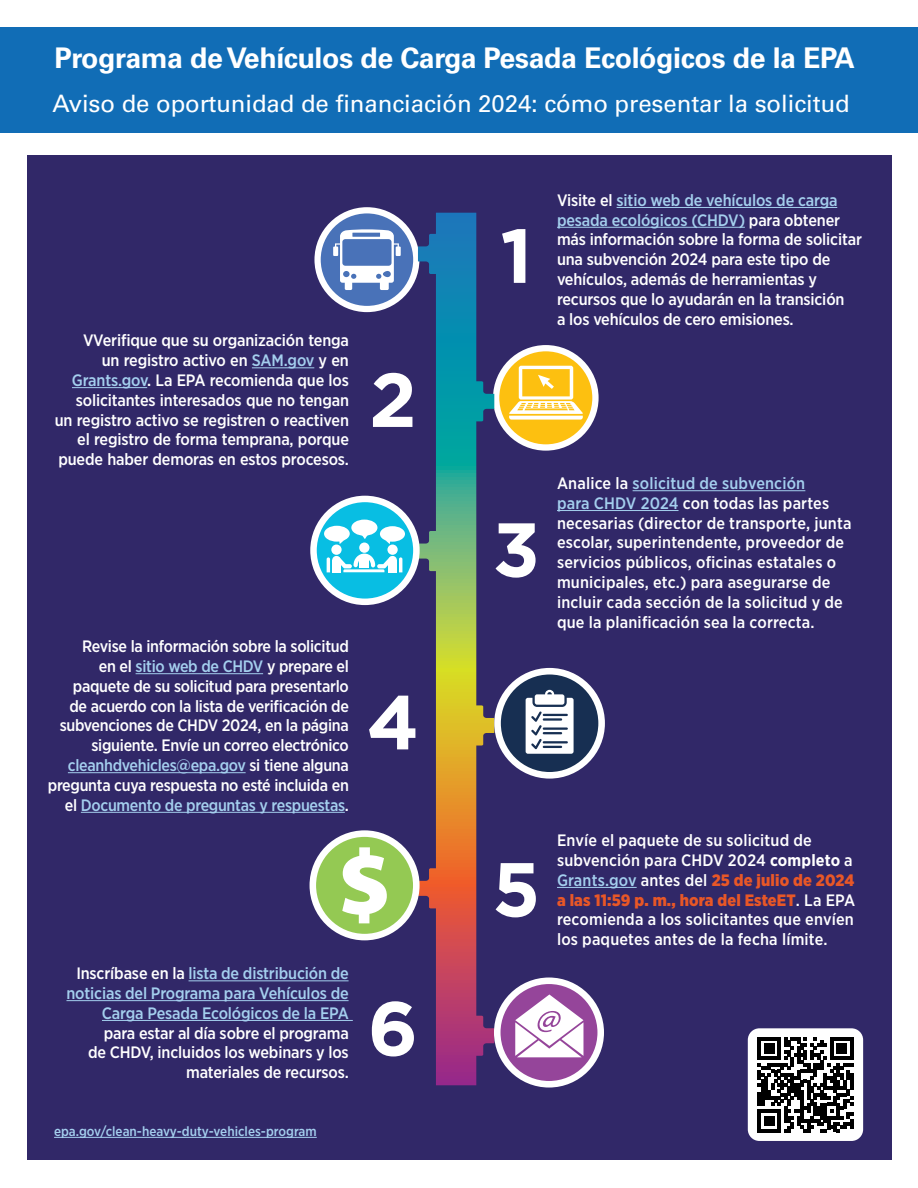
<style>
.page{position:relative;width:918px;height:1188px;background:#fff}
.page>*{position:absolute;margin:0;border:0;box-sizing:border-box;transform-origin:0 0}
.t1{font:700 76.2px "Gotham";color:#fff}
.t2{font:700 28.5px "Univers LT Std";letter-spacing:-.015em;color:#fff}
.t3{font:24px "Univers LT Std";letter-spacing:-.005em;color:#fff}
.t4{font:500 16.5px/19.8px "Gotham Narrow";letter-spacing:-.01em;color:#fff;text-align:right}
.t5{font:500 16.5px/19.8px "Gotham Narrow";letter-spacing:.01em;color:#fff}
.t6{font:500 16.5px "Gotham Narrow";letter-spacing:-.01em;color:#a4cfed}
.t7{font:500 13.5px "Gotham Narrow";color:#a4cfee}
.s1{color:#a4cfee}
.s2{color:#fff}
.s3{color:#a4cfed}
.s4{font-weight:700}
.s5{font-weight:900;color:#e85727}
</style>
<div class="page">
<div style="left:27px;top:155px;width:864px;height:1005px;background:#312868"></div>
<div style="left:0;top:27px;width:918px;height:106px;background:#116db6"></div>
<hr style="left:54px;top:1137px;width:263px;height:1px;background:#a4cfee">
<hr style="left:617px;top:207px;width:220px;height:1px;background:#a4cfed">
<hr style="left:557px;top:227px;width:188px;height:1px;background:#a4cfed">
<svg style="left:318px;top:210px;width:98px;height:99px;background:#6a8bc4"></svg>
<div style="left:314px;top:207px;width:105px;height:105px;border:6px solid #fff;border-radius:50%"></div>
<svg style="left:333px;top:229px;width:68px;height:61px;background:#8ca5d2"></svg>
<svg style="left:496px;top:348px;width:99px;height:99px;background:#fdca39"></svg>
<div style="left:493px;top:345px;width:106px;height:106px;border:6px solid #fff;border-radius:50%"></div>
<svg style="left:418px;top:213px;width:76px;height:872px"></svg>
<hr style="left:252px;top:367px;width:62px;height:1px;background:#a4cfee">
<hr style="left:72px;top:387px;width:75px;height:1px;background:#a4cfee">
<hr style="left:633px;top:490px;width:172px;height:1px;background:#a4cfee">
<hr style="left:557px;top:510px;width:122px;height:1px;background:#a4cfee">
<svg style="left:314px;top:499px;width:102px;height:103px;background:#24c5e6"></svg>
<div style="left:310px;top:496px;width:110px;height:109px;border:7px solid #fff;border-radius:50%"></div>
<svg style="left:498px;top:671px;width:104px;height:104px;background:#334867"></svg>
<div style="left:494px;top:668px;width:111px;height:111px;border:7px solid #fff;border-radius:50%"></div>
<svg style="left:526px;top:690px;width:48px;height:64px;background:#c2c8d1"></svg>
<hr style="left:136px;top:673px;width:127px;height:1px;background:#a4cfee">
<hr style="left:68px;top:772px;width:178px;height:1px;background:#a4cfee">
<hr style="left:81px;top:812px;width:264px;height:1px;background:#a4cfee">
<hr style="left:557px;top:887px;width:80px;height:1px;background:#a4cfee">
<hr style="left:189px;top:980px;width:160px;height:1px;background:#a4cfee">
<hr style="left:66px;top:1000px;width:283px;height:1px;background:#a4cfee">
<hr style="left:102px;top:1020px;width:251px;height:1px;background:#a4cfee">
<div style="left:313px;top:834px;width:103px;height:103px;background:#94c953;border-radius:50%"></div>
<div style="left:310px;top:830px;width:110px;height:110px;border:7px solid #fff;border-radius:50%"></div>
<svg style="left:342px;top:847px;width:45px;height:76px"></svg>
<svg style="left:497px;top:981px;width:104px;height:103px;background:#a664aa"></svg>
<div style="left:494px;top:978px;width:110px;height:110px;border:7px solid #fff;border-radius:50%"></div>
<svg style="left:509px;top:366px;width:74px;height:54px;background:#fdd769"></svg>
<div style="left:359px;top:543px;width:10px;height:10px;background:#fff;border-radius:50%"></div>
<div style="left:331px;top:545px;width:11px;height:10px;background:#fff;border-radius:50%"></div>
<div style="left:332px;top:556px;width:9px;height:8px;background:#fff;border-radius:50%"></div>
<div style="left:332px;top:560px;width:9px;height:13px;background:#fff"></div>
<svg style="left:327px;top:557px;width:3px;height:15px"></svg>
<div style="left:387px;top:545px;width:11px;height:10px;background:#fff;border-radius:50%"></div>
<div style="left:388px;top:556px;width:9px;height:8px;background:#fff;border-radius:50%"></div>
<div style="left:388px;top:560px;width:9px;height:13px;background:#fff"></div>
<svg style="left:399px;top:557px;width:3px;height:15px"></svg>
<svg style="left:336px;top:554px;width:57px;height:18px"></svg>
<div style="left:380px;top:526px;width:25px;height:16px;background:#fff;border-radius:50%"></div>
<div style="left:324px;top:526px;width:26px;height:16px;background:#fff;border-radius:50%"></div>
<svg style="left:339px;top:540px;width:5px;height:4px"></svg>
<div style="left:351px;top:520px;width:26px;height:16px;background:#fff;border-radius:50%"></div>
<svg style="left:362px;top:535px;width:6px;height:4px"></svg>
<svg style="left:515px;top:994px;width:68px;height:63px;background:#ddc5df"></svg>
<div style="left:748px;top:1028px;width:115px;height:113px;background:#fff;border-radius:12px"></div>
<svg style="left:758px;top:1037px;width:95px;height:95px"></svg>
<p class="t2" style="left:54px;top:41px;width:802px">Programa de Vehículos de Carga Pesada Ecológicos de la EPA</p>
<p class="t3" style="left:53px;top:90px;width:799px">Aviso de oportunidad de fnanciación 2024: cómo presentar la solicitud</p>
<p class="t4" style="left:55px;top:330px;width:296px">VVerifque que su organización tenga<br>un registro activo en <span class="s1">SAM.gov</span> y en <span class="s1">Grants.gov</span>. La EPA recomienda que los solicitantes interesados que no tengan un registro activo se registren o reactiven el registro de forma temprana, porque puede haber demoras en estos procesos.</p>
<p class="t1" style="left:369px;top:349px;width:49px">2</p>
<p class="t4" style="left:48px;top:636px;width:303px">Revise la información sobre la solicitud<br>en el <span class="s1">sitio web de CHDV</span> y prepare el paquete de su solicitud para presentarlo<br>de acuerdo con la lista de verifcación de subvenciones de CHDV 2024, en la página siguiente. Envíe un correo electrónico <span class="s1">cleanhdvehicles@epa.gov</span> si tiene alguna pregunta cuya respuesta no esté incluida en el <span class="s1">Documento de preguntas y respuestas</span>.</p>
<p class="t1" style="left:367px;top:672px;width:54px">4</p>
<p class="t4" style="left:66px;top:963px;width:284px">Inscríbase en la <span class="s1">lista de distribución de noticias del Programa para Vehículos de Carga Pesada Ecológicos de la EPA </span>para estar al día sobre el programa<br>de CHDV, incluidos los webinars y los materiales de recursos.</p>
<p class="t7" style="left:54px;top:1123px;width:264px">epa.gov/clean-heavy-duty-vehicles-program</p>
<p class="t1" style="left:368px;top:978px;width:52px">6</p>
<p class="t1" style="left:500px;top:205px;width:34px">1</p>
<p class="t6" style="left:557px;top:190px;width:282px"><span class="s2">Visite el</span> sitio web de vehículos de carga</p>
<p class="t4" style="left:557px;top:210px;width:306px;text-align:left"><span class="s3">pesada ecológicos (CHDV)</span> para obtener más información sobre la forma de solicitar una subvención 2024 para este tipo de vehículos, además de herramientas y recursos que lo ayudarán en la transición<br>a los vehículos de cero emisiones.</p>
<p class="t1" style="left:493px;top:499px;width:49px">3</p>
<p class="t5" style="left:557px;top:473px;width:296px">Analice la <span class="s1">solicitud de subvención<br>para CHDV 2024</span> con todas las partes necesarias (director de transporte, junta escolar, superintendente, proveedor de servicios públicos, ofcinas estatales o municipales, etc.) para asegurarse de incluir cada sección de la solicitud y de que la planifcación sea la correcta.</p>
<p class="t1" style="left:492px;top:839px;width:50px">5</p>
<p class="t5" style="left:557px;top:830px;width:300px">Envíe el paquete de su solicitud de subvención para CHDV 2024 <span class="s4">completo</span> a <span class="s1">Grants.gov</span> antes del <span class="s5">25 de julio de 2024 a las 11:59 p. m., hora del EsteET</span>. La EPA recomienda a los solicitantes que envíen los paquetes antes de la fecha límite.</p>
</div>
